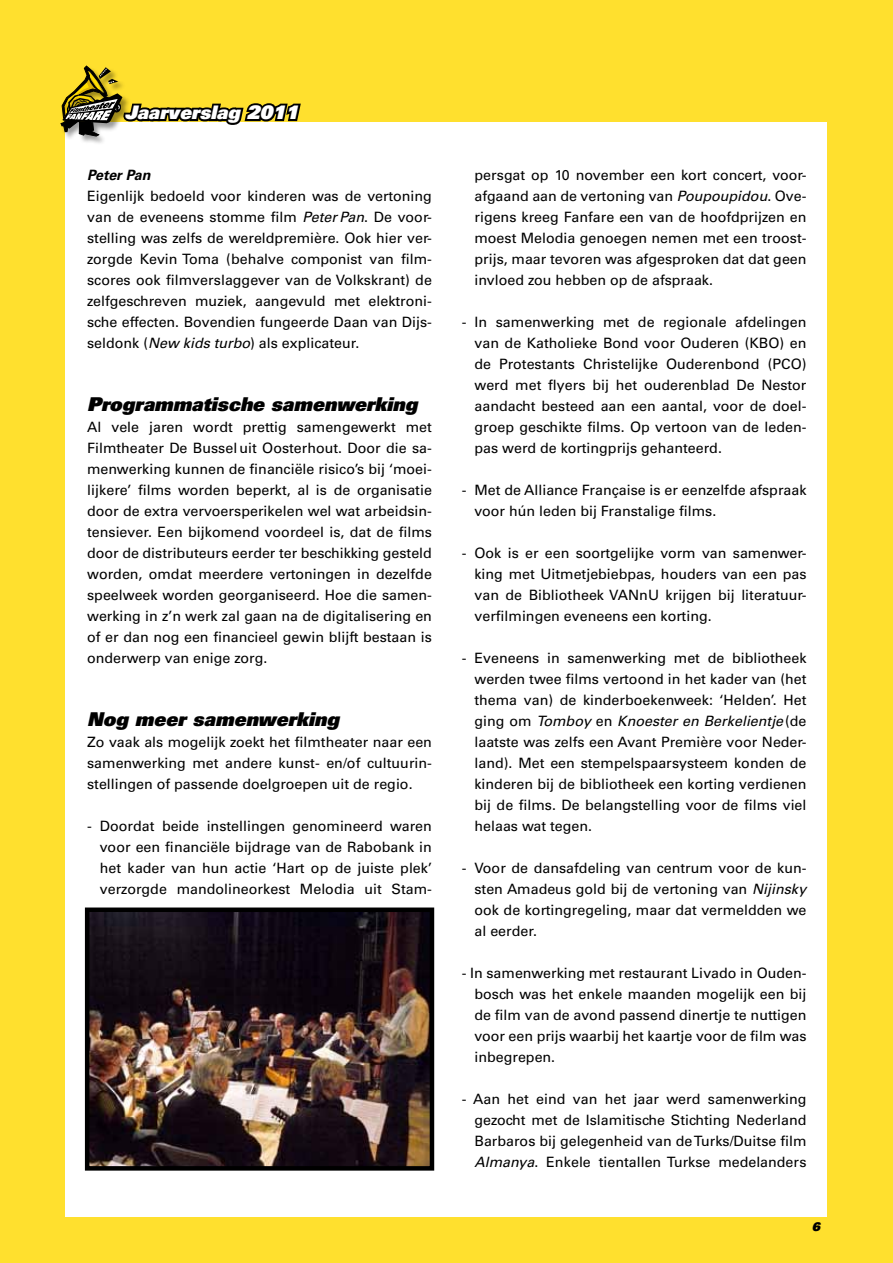
<style>
.page{position:relative;width:893px;height:1263px;background:#ffe02e}
.page>*{position:absolute;margin:0;border:0;box-sizing:border-box;transform-origin:0 0}
.t1{font:19.05px "Univers LT Std X Black Obl";color:#000}
.t2{font:18.6px "Univers LT Std X Black Obl";color:#fff}
.t3{font:14.25px/21px "Univers LT Std";color:#000;text-align:justify}
.t4{font:italic 700 14.25px "Univers LT Std";letter-spacing:-.01em;color:#000}
.t5{font:12px "Univers LT Std X Black Obl";color:#000}
.s1{font-style:italic}
</style>
<div class="page">
<div style="left:66px;top:122px;width:761px;height:1094px;background:#fff"></div>
<div style="left:61px;top:66px;width:70px;height:79px;background:#000;opacity:.39"></div>
<svg style="left:61px;top:66px;width:240px;height:73px"></svg>
<img style="left:90px;top:912px;width:339px;height:253px">
<div style="left:85px;top:907px;width:349px;height:263px;border:4px solid #000"></div>
<h2 class="t2" style="left:125px;top:100px;width:176px">Jaarverslag 2011</h2>
<p class="t4" style="left:87px;top:167px;width:65px">Peter Pan</p>
<p class="t3" style="left:87px;top:186px;width:346px">Eigenlijk bedoeld voor kinderen was de vertoning van de eveneens stomme film <span class="s1">Peter Pan</span>. De voor&shy;stelling was zelfs de wereldpremière. Ook hier ver&shy;zorgde Kevin Toma (behalve componist van film&shy;scores ook filmverslaggever van de Volkskrant) de zelfgeschreven muziek, aangevuld met elektroni&shy;sche effecten. Bovendien fungeerde Daan van Dijs&shy;seldonk (<span class="s1">New kids turbo</span>) als explicateur.</p>
<h1 class="t1" style="left:87px;top:392px;width:332px">Programmatische samenwerking</h1>
<p class="t3" style="left:87px;top:417px;width:346px">Al vele jaren wordt prettig samengewerkt met Filmtheater De Busseluit Oosterhout. Door die sa&shy;menwerking kunnen de financiële risico’s bij ‘moei&shy;lijkere’ films worden beperkt, al is de organisatie door de extra vervoersperikelen wel wat arbeidsin&shy;tensiever. Een bijkomend voordeel is, dat de films door de distributeurs eerder ter beschikking gesteld worden, omdat meerdere vertoningen in dezelfde speelweek worden georganiseerd. Hoe die samen&shy;werking in z’n werk zal gaan na de digitalisering en of er dan nog een financieel gewin blijft bestaan is onderwerp van enige zorg.</p>
<h1 class="t1" style="left:87px;top:707px;width:254px">Nog meer samenwerking</h1>
<p class="t3" style="left:87px;top:732px;width:346px">Zo vaak als mogelijk zoekt het filmtheater naar een samenwerking met andere kunst- en/of cultuurin&shy;stellingen of passende doelgroepen uit de regio.</p>
<p class="t3" style="left:100px;top:816px;width:334px;text-indent:-13px">- Doordat beide instellingen genomineerd waren voor een financiële bijdrage van de Rabobank in het kader van hun actie ‘Hart op de juiste plek’ verzorgde mandolineorkest Melodia uit Stam-</p>
<p class="t3" style="left:474px;top:165px;width:334px">persgat op 10 november een kort concert, voor&shy;afgaand aan de vertoning van <span class="s1">Poupoupidou</span>. Ove&shy;rigens kreeg Fanfare een van de hoofdprijzen en moest Melodia genoegen nemen met een troost&shy;prijs, maar tevoren was afgesproken dat dat geen invloed zou hebben op de afspraak.</p>
<p class="t3" style="left:474px;top:312px;width:334px;text-indent:-13px">- In samenwerking met de regionale afdelingen van de Katholieke Bond voor Ouderen (KBO) en de Protestants Christelijke Ouderenbond (PCO) werd met flyers bij het ouderenblad De Nestor aandacht besteed aan een aantal, voor de doel&shy;groep geschikte films. Op vertoon van de leden&shy;pas werd de kortingprijs gehanteerd.</p>
<p class="t3" style="left:474px;top:480px;width:334px;text-indent:-13px">- Met de Alliance Française is er eenzelfde afspraak voor hún leden bij Franstalige films.</p>
<p class="t3" style="left:474px;top:543px;width:334px;text-indent:-13px">- Ook is er een soortgelijke vorm van samenwer&shy;king met Uitmetjebiebpas, houders van een pas van de Bibliotheek VANnU krijgen bij literatuur&shy;verfilmingen eveneens een korting.</p>
<p class="t3" style="left:474px;top:648px;width:334px;text-indent:-13px">- Eveneens in samenwerking met de bibliotheek werden twee films vertoond in het kader van (het thema van) de kinderboekenweek: ‘Helden’. Het ging om <span class="s1">Tomboy</span> en <span class="s1">Knoester en Berkelientje</span>(de laatste was zelfs een Avant Première voor Neder&shy;land). Met een stempelspaarsysteem konden de kinderen bij de bibliotheek een korting verdienen bij de films. De belangstelling voor de films viel helaas wat tegen.</p>
<p class="t3" style="left:474px;top:858px;width:334px;text-indent:-13px">- Voor de dansafdeling van centrum voor de kun&shy;sten Amadeus gold bij de vertoning van <span class="s1">Nijinsky </span>ook de kortingregeling, maar dat vermeldden we al eerder.</p>
<p class="t3" style="left:474px;top:963px;width:334px;text-indent:-13px">- In samenwerking met restaurant Livado in Ouden&shy;bosch was het enkele maanden mogelijk een bij de film van de avond passend dinertje te nuttigen voor een prijs waarbij het kaartje voor de film was inbegrepen.</p>
<p class="t3" style="left:474px;top:1089px;width:334px;text-indent:-13px">- Aan het eind van het jaar werd samenwerking gezocht met de Islamitische Stichting Nederland Barbaros bij gelegenheid van de Turks/Duitse film <span class="s1">Almanya</span>. Enkele tientallen Turkse medelanders</p>
<p class="t5" style="left:812px;top:1218px;width:10px">6</p>
</div>
